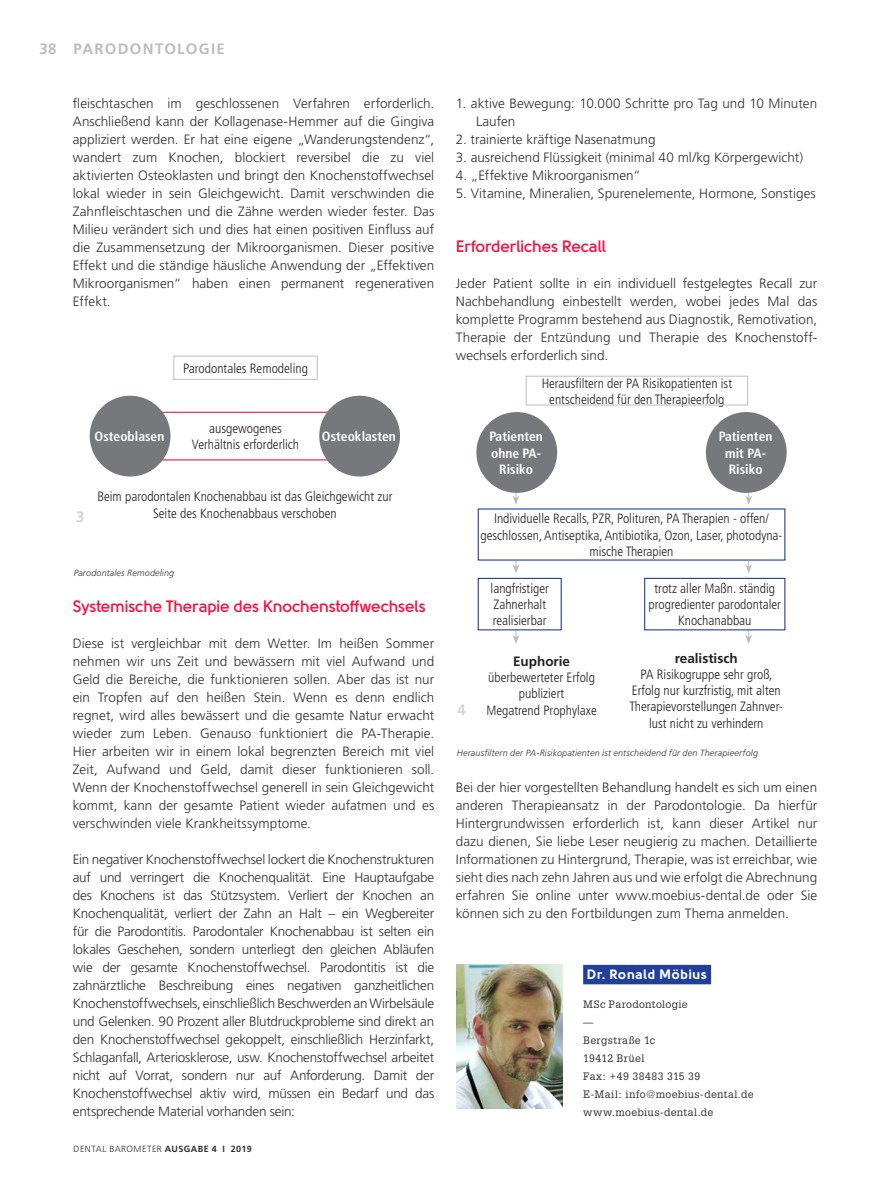
<style>
.page{position:relative;width:893px;height:1191px;background:#fff}
.page>*{position:absolute;margin:0;border:0;box-sizing:border-box;transform-origin:0 0}
.Fließtext{font:700 16.5px "Solomon";letter-spacing:-.02em;color:#ed1845}
.Kopfzeile_Rubrik_Lin{font:700 15px "Frutiger LT Std";letter-spacing:.085em;color:#bcbdc0}
.Bilder____Zahlen{font:700 15px "Frutiger LT Std";color:#d2d3d5}
.Fließtext-2{font:300 13.5px/18px "Frutiger LT Std";color:#312f30;text-align:justify}
.Fließtext-3{font:300 condensed 13.5px/16.2px "Frutiger LT Std";color:#231f20;text-align:center}
.t1{font:700 condensed 13.5px/16.2px "Frutiger LT Std";color:#fff;text-align:center}
.Kontakt__Name_des_Au{font:900 13.5px "Solomon";letter-spacing:.035em;color:#fff}
.Kontakt___Adressdate{font:10.5px "Glypha LT Std";letter-spacing:.03em;color:#312f30}
.Kontakt___Adressdate-2{font:10.5px "Glypha LT Std";letter-spacing:.05em;color:#312f30}
.Bilder_Aufzählungen{font:italic 300 9px "Frutiger LT Std";letter-spacing:.015em;color:#312f30}
.Fließtext-4{font:300 9px "Frutiger LT Std";letter-spacing:.055em;color:#312f30}
.s1{font-weight:700}
.s2{font-weight:700;font-stretch:normal}
</style>
<div class="page">
<hr style="left:160px;top:459px;width:170px;height:1px;background:#ed1845">
<hr style="left:161px;top:412px;width:169px;height:1px;background:#ed1845">
<div style="left:90px;top:396px;width:80px;height:80px;background:#76787b;border-radius:50%"></div>
<div style="left:319px;top:396px;width:81px;height:80px;background:#76787b;border-radius:50%"></div>
<div style="left:173px;top:356px;width:145px;height:24px;border:1px solid #bcbdc0"></div>
<svg style="left:513px;top:493px;width:6px;height:12px"></svg>
<svg style="left:512px;top:560px;width:7px;height:13px"></svg>
<svg style="left:512px;top:630px;width:7px;height:14px"></svg>
<svg style="left:745px;top:493px;width:7px;height:12px"></svg>
<svg style="left:745px;top:560px;width:7px;height:13px"></svg>
<svg style="left:745px;top:630px;width:7px;height:14px"></svg>
<div style="left:476px;top:412px;width:81px;height:81px;background:#76787b;border-radius:50%"></div>
<div style="left:706px;top:412px;width:81px;height:81px;background:#76787b;border-radius:50%"></div>
<div style="left:526px;top:376px;width:222px;height:29px;border:1px solid #bcbdc0"></div>
<div style="left:478px;top:578px;width:84px;height:52px;border:1px solid #223f99"></div>
<div style="left:644px;top:578px;width:141px;height:52px;border:1px solid #223f99"></div>
<img style="left:456px;top:964px;width:107px;height:144px">
<div style="left:583px;top:964px;width:128px;height:20px;background:#223f99"></div>
<p class="Kopfzeile_Rubrik_Lin" style="left:40px;top:40px;width:18px">38</p>
<p class="Kopfzeile_Rubrik_Lin" style="left:74px;top:40px;width:153px">PARODONTOLOGIE</p>
<p class="Fließtext-2" style="left:73px;top:95px;width:363px">fleischtaschen im geschlossenen Verfahren erforderlich.<br>Anschließend kann der Kollagenase-Hemmer auf die Gingiva appliziert werden. Er hat eine eigene „Wanderungstendenz“, wandert zum Knochen, blockiert reversibel die zu viel aktivierten Osteoklasten und bringt den Knochenstoffwechsel lokal wieder in sein Gleichgewicht. Damit verschwinden die Zahnfleischtaschen und die Zähne werden wieder fester. Das Milieu verändert sich und dies hat einen positiven Einfluss auf die Zusammensetzung der Mikroorganismen. Dieser positive Effekt und die ständige häusliche Anwendung der „Effektiven Mikroorganismen“ haben einen permanent regenerativen Effekt.</p>
<p class="Fließtext-3" style="left:183px;top:360px;width:126px">Parodontales Remodeling</p>
<p class="Fließtext-3" style="left:192px;top:420px;width:109px">ausgewogenes<br>Verhältnis erforderlich</p>
<p class="t1" style="left:95px;top:428px;width:71px">Osteoblasen</p>
<p class="t1" style="left:322px;top:428px;width:76px">Osteoklasten</p>
<p class="Bilder____Zahlen" style="left:76px;top:508px;width:10px">3</p>
<p class="Fließtext-3" style="left:97px;top:489px;width:297px">Beim parodontalen Knochenabbau ist das Gleichgewicht zur<br>Seite des Knochenabbaus verschoben</p>
<p class="Bilder_Aufzählungen" style="left:74px;top:568px;width:102px">Parodontales Remodeling</p>
<p class="Fließtext" style="left:73px;top:597px;width:354px">Systemische Therapie des Knochenstoffwechsels</p>
<p class="Fließtext-2" style="left:73px;top:635px;width:363px">Diese ist vergleichbar mit dem Wetter. Im heißen Sommer nehmen wir uns Zeit und bewässern mit viel Aufwand und Geld die Bereiche, die funktionieren sollen. Aber das ist nur ein Tropfen auf den heißen Stein. Wenn es denn endlich regnet, wird alles bewässert und die gesamte Natur erwacht wieder zum Leben. Genauso funktioniert die PA-Therapie.<br>Hier arbeiten wir in einem lokal begrenzten Bereich mit viel Zeit, Aufwand und Geld, damit dieser funktionieren soll.<br>Wenn der Knochenstoffwechsel generell in sein Gleichgewicht kommt, kann der gesamte Patient wieder aufatmen und es verschwinden viele Krankheitssymptome.</p>
<p class="Fließtext-2" style="left:73px;top:851px;width:363px">Ein negativer Knochenstoffwechsel lockert die Knochenstrukturen auf und verringert die Knochenqualität. Eine Hauptaufgabe des Knochens ist das Stützsystem. Verliert der Knochen an Knochenqualität, verliert der Zahn an Halt – ein Wegbereiter für die Parodontitis. Parodontaler Knochenabbau ist selten ein lokales Geschehen, sondern unterliegt den gleichen Abläufen wie der gesamte Knochenstoffwechsel. Parodontitis ist die zahnärztliche Beschreibung eines negativen ganzheitlichen Knochenstoffwechsels, einschließlich Beschwerden an Wirbelsäule und Gelenken. 90 Prozent aller Blutdruckprobleme sind direkt an den Knochenstoffwechsel gekoppelt, einschließlich Herzinfarkt, Schlaganfall, Arteriosklerose, usw. Knochenstoffwechsel arbeitet nicht auf Vorrat, sondern nur auf Anforderung. Damit der Knochenstoffwechsel aktiv wird, müssen ein Bedarf und das entsprechende Material vorhanden sein:</p>
<p class="Fließtext-4" style="left:74px;top:1144px;width:180px">DENTAL BAROMETER <span class="s1">AUSGABE 4 I 2019</span></p>
<p class="Fließtext-2" style="left:476px;top:95px;width:343px;text-indent:-20px">1. aktive Bewegung: 10.000 Schritte pro Tag und 10 Minuten<br>Laufen</p>
<p class="Fließtext-2" style="left:456px;top:131px;width:201px">2. trainierte kräftige Nasenatmung</p>
<p class="Fließtext-2" style="left:456px;top:149px;width:349px">3. ausreichend Flüssigkeit (minimal 40 ml/kg Körpergewicht)</p>
<p class="Fließtext-2" style="left:456px;top:167px;width:186px">4. „Effektive Mikroorganismen“</p>
<p class="Fließtext-2" style="left:456px;top:185px;width:361px">5. Vitamine, Mineralien, Spurenelemente, Hormone, Sonstiges</p>
<p class="Fließtext" style="left:456px;top:237px;width:152px">Erforderliches Recall</p>
<p class="Fließtext-2" style="left:456px;top:275px;width:363px">Jeder Patient sollte in ein individuell festgelegtes Recall zur Nachbehandlung einbestellt werden, wobei jedes Mal das komplette Programm bestehend aus Diagnostik, Remotivation, Therapie der Entzündung und Therapie des Knochenstoff&shy;wechsels erforderlich sind.</p>
<p class="Fließtext-3" style="left:542px;top:375px;width:192px">Herausfiltern der PA Risikopatienten ist entscheidend für den Therapieerfolg</p>
<p class="t1" style="left:489px;top:428px;width:55px">Patienten</p>
<p class="t1" style="left:491px;top:445px;width:52px">ohne PA-<br>Risiko</p>
<p class="t1" style="left:719px;top:428px;width:55px">Patienten</p>
<p class="t1" style="left:725px;top:445px;width:42px;text-align:left">mit PA-<br>Risiko</p>
<p class="Bilder____Zahlen" style="left:458px;top:701px;width:10px">4</p>
<p class="Fließtext-3" style="left:480px;top:511px;width:304px">Individuelle Recalls, PZR, Polituren, PA Therapien - offen/ geschlossen, Antiseptika, Antibiotika, Ozon, Laser, photodyna&shy;mische Therapien</p>
<p class="Fließtext-3" style="left:491px;top:580px;width:60px;text-align:left">langfristiger<br>Zahnerhalt realisierbar</p>
<p class="Fließtext-3" style="left:486px;top:653px;width:112px"><span class="s2">Euphorie </span>überbewerteter Erfolg publiziert<br>Megatrend Prophylaxe</p>
<p class="Fließtext-3" style="left:630px;top:650px;width:155px"><span class="s2">realistisch<br></span>PA Risikogruppe sehr groß,<br>Erfolg nur kurzfristig, mit alten<br>Therapievorstellungen Zahnver&shy;lust nicht zu verhindern</p>
<p class="Fließtext-3" style="left:648px;top:580px;width:134px">trotz aller Maßn. ständig progredienter parodontaler<br>Knochanabbau</p>
<p class="Bilder_Aufzählungen" style="left:457px;top:748px;width:303px">Herausfiltern der PA-Risikopatienten ist entscheidend für den Therapieerfolg</p>
<p class="Fließtext-2" style="left:456px;top:779px;width:363px">Bei der hier vorgestellten Behandlung handelt es sich um einen anderen Therapieansatz in der Parodontologie. Da hierfür Hintergrundwissen erforderlich ist, kann dieser Artikel nur dazu dienen, Sie liebe Leser neugierig zu machen. Detaillierte Informationen zu Hintergrund, Therapie, was ist erreichbar, wie sieht dies nach zehn Jahren aus und wie erfolgt die Abrechnung erfahren Sie online unter www.moebius-dental.de oder Sie können sich zu den Fortbildungen zum Thema anmelden.</p>
<p class="Kontakt__Name_des_Au" style="left:587px;top:966px;width:122px">Dr. Ronald Möbius</p>
<p class="Kontakt___Adressdate" style="left:583px;top:998px;width:106px">MSc Parodontologie</p>
<p class="Kontakt___Adressdate" style="left:583px;top:1016px;width:12px">—</p>
<p class="Kontakt___Adressdate" style="left:583px;top:1034px;width:73px">Bergstraße 1c</p>
<p class="Kontakt___Adressdate" style="left:583px;top:1052px;width:63px">19412 Brüel</p>
<p class="Kontakt___Adressdate-2" style="left:583px;top:1070px;width:119px">Fax: +49 38483 315 39</p>
<p class="Kontakt___Adressdate" style="left:583px;top:1088px;width:172px">E-Mail: info@moebius-dental.de</p>
<p class="Kontakt___Adressdate" style="left:583px;top:1106px;width:132px">www.moebius-dental.de</p>
</div>
